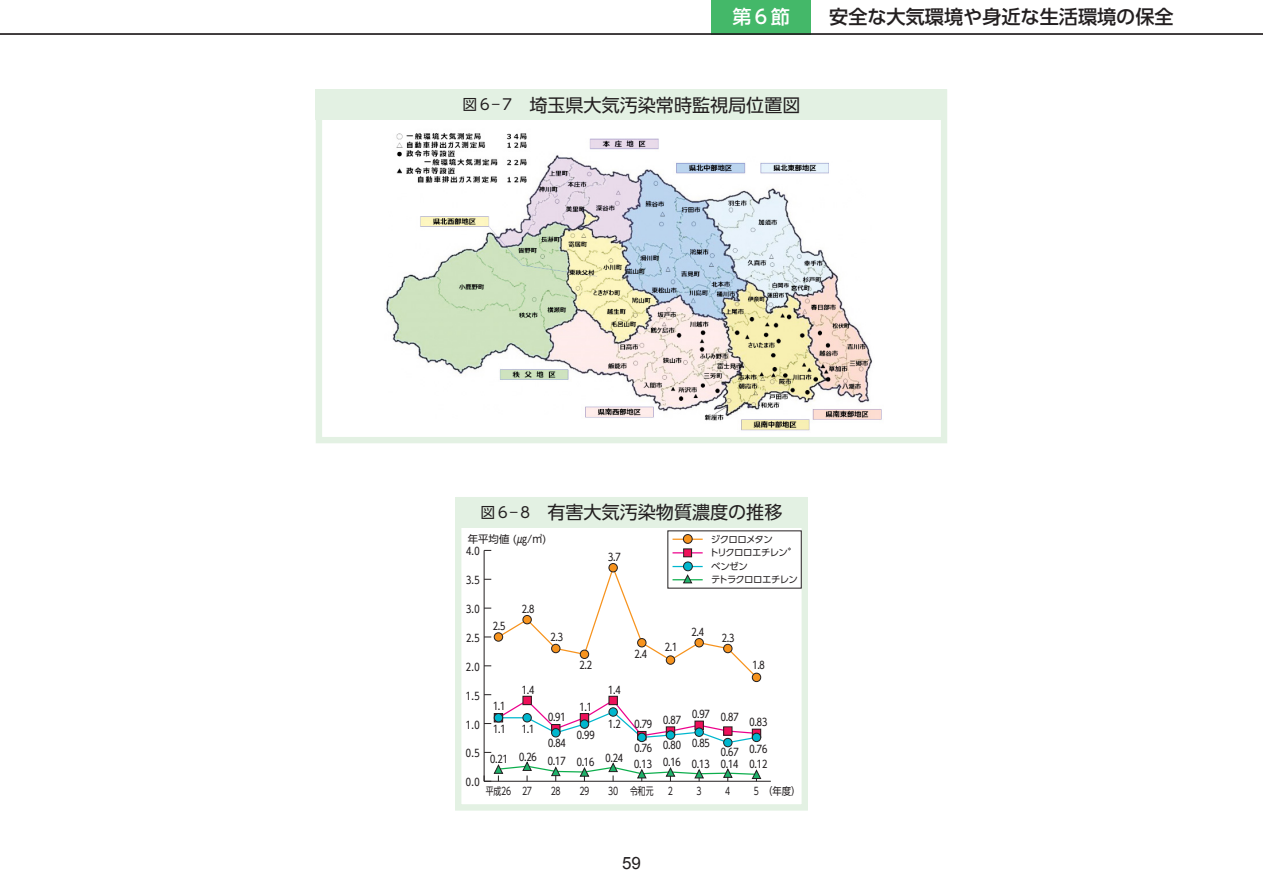
<style>
.page{position:relative;width:1263px;height:893px;background:#fff}
.page>*{position:absolute;margin:0;border:0;box-sizing:border-box;transform-origin:0 0}
.t1{font:500 19.2px "UD Shin Go Pro";color:#231f20}
.t2{font:500 19.2px "UD Shin Go Pro";color:#fff}
.t3{font:18px "UD Shin Go Pro";color:#231f20}
.t4{font:16.95px "Arial";color:#231f20}
.t5{font:10.35px "UD Shin Go Pro";color:#231f20}
.t6{font:10.35px "UD Shin Go Pro";color:#231f20;scale:.75 1}
.t7{font:9.45px/13.5px "UD Shin Go Pro";letter-spacing:-.075em;color:#231f20}
.t8{font:5.4px "UD Shin Go Pro";color:#231f20}
.s1{font-size:14.85px}
</style>
<div class="page">
<div style="left:711px;top:0;width:100px;height:34px;background:#44b869"></div>
<hr style="left:0;top:33px;width:1263px;height:2px;background:#231f20">
<div style="left:455px;top:497px;width:353px;height:314px;border:6px solid #e3f1e3"></div>
<hr style="left:484px;top:781px;width:287px;height:1px;background:#231f20">
<hr style="left:484px;top:550px;width:1px;height:231px;background:#231f20">
<svg style="left:497px;top:699px;width:261px;height:45px"></svg>
<svg style="left:484px;top:761px;width:277px;height:21px"></svg>
<div style="left:494px;top:713px;width:9px;height:9px;border:1px solid #231f20"></div>
<div style="left:523px;top:696px;width:8px;height:9px;background:#ee1059"></div>
<div style="left:523px;top:696px;width:8px;height:9px;border:1px solid #231f20"></div>
<div style="left:552px;top:724px;width:8px;height:9px;background:#ee1059"></div>
<div style="left:551px;top:724px;width:9px;height:9px;border:1px solid #231f20"></div>
<svg style="left:582px;top:715px;width:5px;height:5px"></svg>
<div style="left:580px;top:713px;width:9px;height:9px;border:1px solid #231f20"></div>
<div style="left:609px;top:696px;width:8px;height:9px;background:#ee1059"></div>
<div style="left:609px;top:696px;width:8px;height:9px;border:1px solid #231f20"></div>
<div style="left:637px;top:731px;width:9px;height:9px;border:1px solid #231f20"></div>
<div style="left:666px;top:727px;width:9px;height:8px;border:1px solid #231f20"></div>
<svg style="left:697px;top:723px;width:4px;height:5px"></svg>
<div style="left:724px;top:727px;width:8px;height:8px;background:#ee1059"></div>
<div style="left:723px;top:727px;width:9px;height:8px;border:1px solid #231f20"></div>
<div style="left:752px;top:729px;width:9px;height:9px;border:1px solid #231f20"></div>
<div style="left:494px;top:713px;width:9px;height:9px;background:#00b7ce;border-radius:50%"></div>
<div style="left:494px;top:713px;width:9px;height:9px;border:1px solid #231f20;border-radius:50%"></div>
<div style="left:523px;top:713px;width:8px;height:9px;background:#00b7ce;border-radius:50%"></div>
<div style="left:523px;top:713px;width:8px;height:9px;border:1px solid #231f20;border-radius:50%"></div>
<div style="left:552px;top:729px;width:8px;height:8px;background:#00b7ce;border-radius:50%"></div>
<div style="left:551px;top:728px;width:9px;height:9px;border:1px solid #231f20;border-radius:50%"></div>
<div style="left:580px;top:720px;width:9px;height:8px;background:#00b7ce;border-radius:50%"></div>
<div style="left:580px;top:720px;width:9px;height:8px;border:1px solid #231f20;border-radius:50%"></div>
<div style="left:609px;top:708px;width:8px;height:8px;background:#00b7ce;border-radius:50%"></div>
<div style="left:609px;top:708px;width:8px;height:8px;border:1px solid #231f20;border-radius:50%"></div>
<div style="left:638px;top:733px;width:8px;height:9px;background:#00b7ce;border-radius:50%"></div>
<div style="left:637px;top:733px;width:9px;height:9px;border:1px solid #231f20;border-radius:50%"></div>
<div style="left:666px;top:731px;width:9px;height:8px;background:#00b7ce;border-radius:50%"></div>
<div style="left:666px;top:731px;width:9px;height:8px;border:1px solid #231f20;border-radius:50%"></div>
<div style="left:695px;top:728px;width:8px;height:8px;background:#00b7ce;border-radius:50%"></div>
<div style="left:695px;top:728px;width:8px;height:9px;border:1px solid #231f20;border-radius:50%"></div>
<div style="left:724px;top:738px;width:8px;height:9px;background:#00b7ce;border-radius:50%"></div>
<div style="left:723px;top:738px;width:9px;height:9px;border:1px solid #231f20;border-radius:50%"></div>
<div style="left:752px;top:733px;width:9px;height:9px;background:#00b7ce;border-radius:50%"></div>
<div style="left:752px;top:733px;width:9px;height:9px;border:1px solid #231f20;border-radius:50%"></div>
<div style="left:494px;top:633px;width:9px;height:8px;background:#f7931d;border-radius:50%"></div>
<div style="left:494px;top:633px;width:9px;height:8px;border:1px solid #231f20;border-radius:50%"></div>
<div style="left:609px;top:563px;width:8px;height:9px;background:#f7931d;border-radius:50%"></div>
<div style="left:609px;top:563px;width:8px;height:9px;border:1px solid #231f20;border-radius:50%"></div>
<div style="left:752px;top:673px;width:9px;height:9px;background:#f7931d;border-radius:50%"></div>
<div style="left:752px;top:673px;width:9px;height:9px;border:1px solid #231f20;border-radius:50%"></div>
<hr style="left:672px;top:539px;width:31px;height:1px;background:#f7931d">
<div style="left:683px;top:535px;width:9px;height:8px;background:#f7931d;border-radius:50%"></div>
<div style="left:683px;top:534px;width:9px;height:10px;border:1px solid #231f20;border-radius:50%"></div>
<div style="left:683px;top:562px;width:9px;height:9px;background:#00b7ce;border-radius:50%"></div>
<div style="left:683px;top:562px;width:9px;height:9px;border:1px solid #231f20;border-radius:50%"></div>
<svg style="left:497px;top:566px;width:261px;height:113px"></svg>
<hr style="left:672px;top:552px;width:31px;height:1px;background:#ed028c">
<div style="left:684px;top:549px;width:7px;height:8px;background:#ee1059"></div>
<div style="left:683px;top:549px;width:9px;height:8px;border:1px solid #231f20"></div>
<div style="left:455px;top:497px;width:353px;height:31px;background:#e3f1e3"></div>
<div style="left:316px;top:89px;width:631px;height:354px;border:6px solid #e3f1e3"></div>
<img style="left:386px;top:133px;width:496px;height:298px">
<div style="left:316px;top:89px;width:631px;height:31px;background:#e3f1e3"></div>
<h1 class="t2" style="left:732px;top:1px;width:59px">第６節</h1>
<h1 class="t1" style="left:829px;top:1px;width:346px">安全な大気環境や身近な生活環境の保全</h1>
<h2 class="t3" style="left:462px;top:90px;width:340px"><span class="s1">図６―７　</span>埼玉県大気汚染常時監視局位置図</h2>
<h2 class="t3" style="left:480px;top:498px;width:303px"><span class="s1">図６―８　</span>有害大気汚染物質濃度の推移</h2>
<p class="t5" style="left:468px;top:530px;width:80px">年平均値 (㎍/㎥)</p>
<p class="t5" style="left:466px;top:543px;width:15px">4.0</p>
<p class="t5" style="left:466px;top:572px;width:15px">3.5</p>
<p class="t5" style="left:466px;top:601px;width:15px">3.0</p>
<p class="t5" style="left:466px;top:630px;width:15px">2.5</p>
<p class="t5" style="left:466px;top:659px;width:15px">2.0</p>
<p class="t5" style="left:493px;top:617px;width:14px">2.5</p>
<p class="t5" style="left:522px;top:600px;width:14px">2.8</p>
<p class="t5" style="left:551px;top:628px;width:14px">2.3</p>
<p class="t5" style="left:608px;top:548px;width:14px">3.7</p>
<p class="t5" style="left:579px;top:657px;width:14px">2.2</p>
<p class="t5" style="left:634px;top:646px;width:14px">2.4</p>
<p class="t7" style="left:710px;top:532px;width:80px">ジクロロメタン<br>トリクロロエチレン</p>
<p class="t8" style="left:787px;top:545px;width:7px">＊</p>
<p class="t7" style="left:711px;top:559px;width:88px">ベンゼン<br>テトラクロロエチレン</p>
<p class="t5" style="left:665px;top:639px;width:14px">2.1</p>
<p class="t5" style="left:692px;top:624px;width:14px">2.4</p>
<p class="t5" style="left:722px;top:629px;width:14px">2.3</p>
<p class="t5" style="left:752px;top:656px;width:14px">1.8</p>
<p class="t5" style="left:466px;top:687px;width:15px">1.5</p>
<p class="t5" style="left:466px;top:716px;width:15px">1.0</p>
<p class="t5" style="left:466px;top:745px;width:15px">0.5</p>
<p class="t5" style="left:522px;top:681px;width:14px">1.4</p>
<p class="t5" style="left:608px;top:681px;width:14px">1.4</p>
<p class="t5" style="left:493px;top:698px;width:14px">1.1</p>
<p class="t5" style="left:579px;top:698px;width:14px">1.1</p>
<p class="t5" style="left:663px;top:711px;width:19px">0.87</p>
<p class="t5" style="left:692px;top:707px;width:48px">0.97 0.87</p>
<p class="t5" style="left:548px;top:708px;width:19px">0.91</p>
<p class="t5" style="left:749px;top:714px;width:19px">0.83</p>
<p class="t5" style="left:634px;top:715px;width:19px">0.79</p>
<p class="t5" style="left:608px;top:716px;width:14px">1.2</p>
<p class="t5" style="left:493px;top:720px;width:14px">1.1</p>
<p class="t5" style="left:522px;top:720px;width:14px">1.1</p>
<p class="t5" style="left:577px;top:726px;width:19px">0.99</p>
<p class="t5" style="left:663px;top:736px;width:48px">0.80 0.85</p>
<p class="t5" style="left:548px;top:735px;width:19px">0.84</p>
<p class="t5" style="left:634px;top:739px;width:19px">0.76</p>
<p class="t5" style="left:749px;top:741px;width:19px">0.76</p>
<p class="t5" style="left:721px;top:743px;width:19px">0.67</p>
<p class="t5" style="left:490px;top:750px;width:48px">0.21 0.26</p>
<p class="t5" style="left:548px;top:753px;width:48px">0.17 0.16</p>
<p class="t5" style="left:663px;top:756px;width:77px">0.16 0.13 0.14</p>
<p class="t5" style="left:605px;top:749px;width:19px">0.24</p>
<p class="t5" style="left:634px;top:756px;width:19px">0.13</p>
<p class="t5" style="left:749px;top:756px;width:19px">0.12</p>
<p class="t5" style="left:466px;top:774px;width:15px">0.0</p>
<p class="t6" style="left:486px;top:783px;width:65px">平成２６ ２７</p>
<p class="t6" style="left:549px;top:783px;width:18px">２８</p>
<p class="t6" style="left:578px;top:783px;width:18px">２９</p>
<p class="t6" style="left:607px;top:783px;width:64px">３０ 令和元</p>
<p class="t6" style="left:667px;top:783px;width:12px">２</p>
<p class="t6" style="left:695px;top:783px;width:12px">３</p>
<p class="t6" style="left:724px;top:783px;width:12px">４</p>
<p class="t6" style="left:753px;top:782px;width:66px">５（年度）</p>
<h3 class="t4" style="left:622px;top:852px;width:20px">59</h3>
</div>
